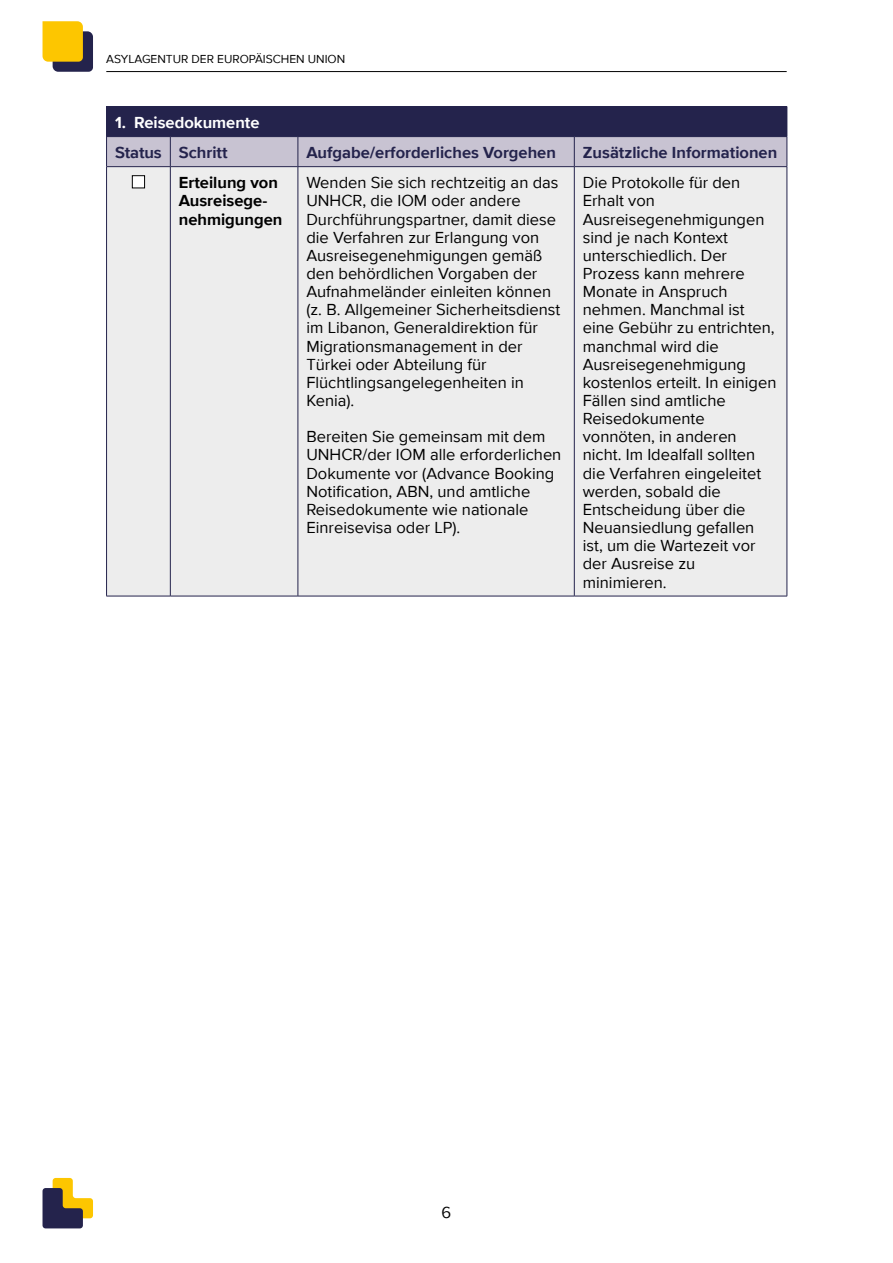
<style>
.page{position:relative;width:893px;height:1263px;background:#fff}
.page>*{position:absolute;margin:0;border:0;box-sizing:border-box;transform-origin:0 0}
.TABLE_Body_text{font:16.5px/18.1px "Proxima Nova";color:#000}
.TABLE_Header{font:700 16.5px "Proxima Nova";color:#24234c}
.TABLE_Body_text-2{font:700 16.5px/18.1px "Proxima Nova";color:#000}
.TABLE_Header-2{font:700 16.5px "Proxima Nova";color:#fff}
.t1{font:12px "Proxima Nova";color:#000}
</style>
<div class="page">
<svg style="left:43px;top:1178px;width:50px;height:50px"></svg>
<svg style="left:43px;top:21px;width:50px;height:51px;background:#c19e2e"></svg>
<hr style="left:106px;top:71px;width:681px;height:1px;background:#000">
<div style="left:107px;top:167px;width:680px;height:429px;background:#ededed"></div>
<hr style="left:170px;top:167px;width:1px;height:429px;background:#24234c">
<hr style="left:298px;top:167px;width:1px;height:429px;background:#24234c">
<hr style="left:574px;top:167px;width:1px;height:429px;background:#24234c">
<hr style="left:106px;top:167px;width:1px;height:429px;background:#24234c">
<hr style="left:787px;top:167px;width:1px;height:429px;background:#24234c">
<hr style="left:106px;top:596px;width:64px;height:1px;background:#24234c">
<hr style="left:170px;top:596px;width:128px;height:1px;background:#24234c">
<hr style="left:298px;top:596px;width:276px;height:1px;background:#24234c">
<hr style="left:574px;top:596px;width:213px;height:1px;background:#24234c">
<hr style="left:106px;top:106px;width:64px;height:1px;background:#24234c">
<hr style="left:170px;top:106px;width:128px;height:1px;background:#24234c">
<hr style="left:298px;top:106px;width:276px;height:1px;background:#24234c">
<hr style="left:574px;top:106px;width:213px;height:1px;background:#24234c">
<svg style="left:106px;top:107px;width:682px;height:60px;background:#73708c"></svg>
<hr style="left:106px;top:166px;width:64px;height:1px;background:#24234c">
<hr style="left:170px;top:166px;width:128px;height:1px;background:#24234c">
<hr style="left:298px;top:166px;width:276px;height:1px;background:#24234c">
<hr style="left:574px;top:166px;width:213px;height:1px;background:#24234c">
<div style="left:132px;top:176px;width:13px;height:12px;background:#fff"></div>
<div style="left:132px;top:175px;width:13px;height:13px;border:1px solid #000"></div>
<p class="t1" style="left:106px;top:50px;width:240px">ASYLAGENTUR DER EUROPÄISCHEN UNION</p>
<p class="TABLE_Header-2" style="left:115px;top:110px;width:146px">1. Reisedokumente</p>
<p class="TABLE_Header" style="left:115px;top:140px;width:48px">Status</p>
<p class="TABLE_Header" style="left:179px;top:140px;width:50px">Schritt</p>
<p class="TABLE_Header" style="left:306px;top:140px;width:251px">Aufgabe/erforderliches Vorgehen</p>
<p class="TABLE_Header" style="left:583px;top:140px;width:196px">Zusätzliche Informationen</p>
<p class="TABLE_Body_text-2" style="left:179px;top:173px;width:105px">Erteilung von<br>Ausreisege&shy;nehmigungen</p>
<p class="TABLE_Body_text" style="left:306px;top:173px;width:255px">Wenden Sie sich rechtzeitig an das<br>UNHCR, die IOM oder andere<br>Durchführungspartner, damit diese die Verfahren zur Erlangung von<br>Ausreisegenehmigungen gemäß den behördlichen Vorgaben der<br>Aufnahmeländer einleiten können (z. B. Allgemeiner Sicherheitsdienst im Libanon, Generaldirektion für<br>Migrationsmanagement in der<br>Türkei oder Abteilung für<br>Flüchtlingsangelegenheiten in<br>Kenia).</p>
<p class="TABLE_Body_text" style="left:306px;top:427px;width:256px">Bereiten Sie gemeinsam mit dem<br>UNHCR/der IOM alle erforderlichen<br>Dokumente vor (Advance Booking<br>Notification, ABN, und amtliche<br>Reisedokumente wie nationale<br>Einreisevisa oder LP).</p>
<p class="TABLE_Body_text" style="left:583px;top:173px;width:195px">Die Protokolle für den<br>Erhalt von<br>Ausreisegenehmigungen sind je nach Kontext unterschiedlich. Der<br>Prozess kann mehrere<br>Monate in Anspruch nehmen. Manchmal ist eine Gebühr zu entrichten, manchmal wird die<br>Ausreisegenehmigung kostenlos erteilt. In einigen<br>Fällen sind amtliche<br>Reisedokumente vonnöten, in anderen nicht. Im Idealfall sollten die Verfahren eingeleitet werden, sobald die<br>Entscheidung über die<br>Neuansiedlung gefallen ist, um die Wartezeit vor der Ausreise zu minimieren.</p>
<p class="TABLE_Body_text" style="left:442px;top:1203px;width:11px">6</p>
</div>
